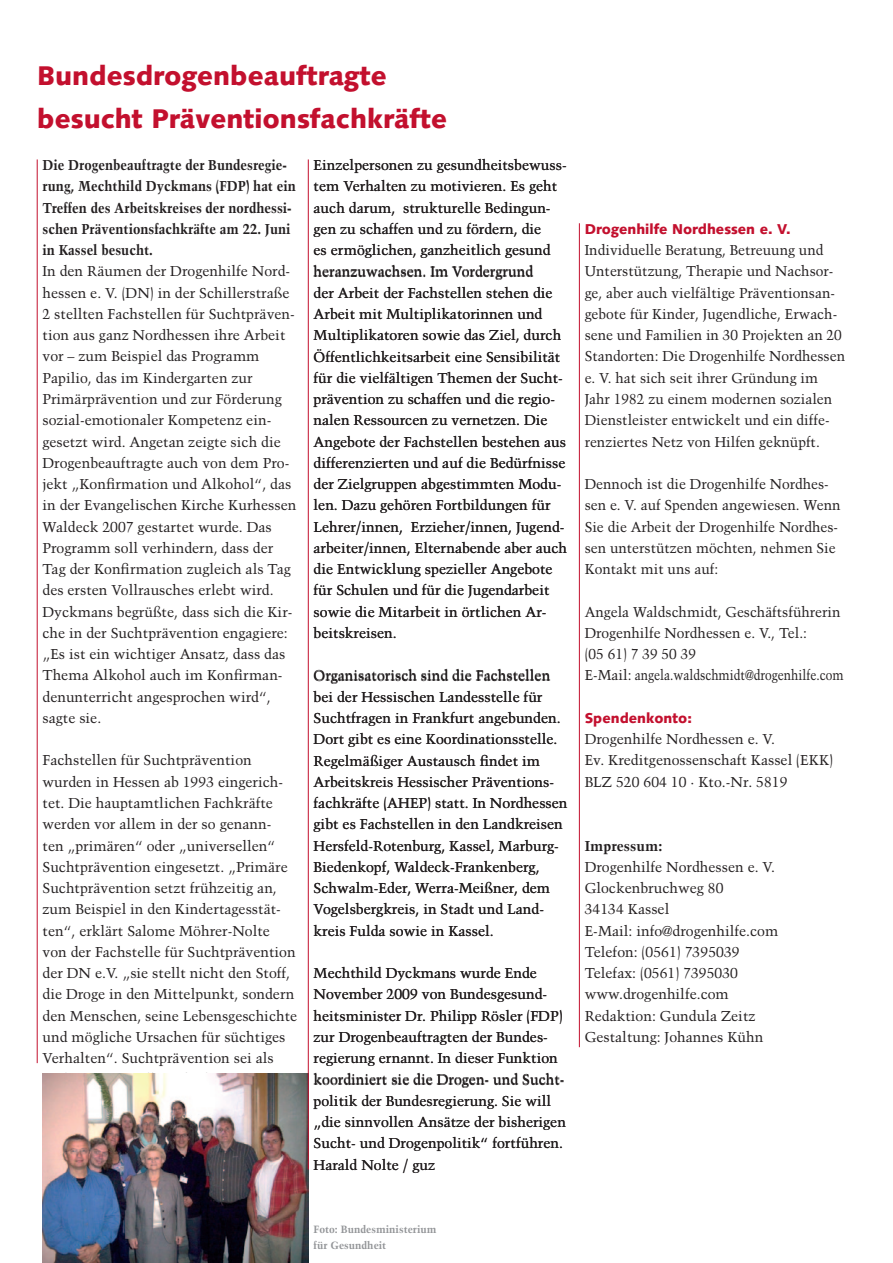
<style>
.page{position:relative;width:893px;height:1263px;background:#fff}
.page>*{position:absolute;margin:0;border:0;box-sizing:border-box;transform-origin:0 0}
.t1{font:900 27px/42.5px "Syntax";color:#c3102e}
.t2{font:14.25px/21.3px "Trump Mediaeval";color:#231f20}
.t3{font:700 14.25px/21.3px "Trump Mediaeval";color:#231f20;scale:.93 1}
.t4{font:900 14.25px "Syntax";color:#c3102e}
.t5{font:700 14.25px "Trump Mediaeval";color:#231f20}
.t6{font:700 10.5px/15.9px "Trump Mediaeval";color:#939598}
</style>
<div class="page">
<img style="left:43px;top:1074px;width:265px;height:189px">
<hr style="left:579px;top:223px;width:1px;height:824px;background:#c3102e">
<hr style="left:308px;top:159px;width:1px;height:1010px;background:#c3102e">
<hr style="left:37px;top:159px;width:1px;height:904px;background:#c3102e">
<h1 class="t1" style="left:37px;top:55px;width:411px">Bundesdrogenbeauftragte besucht Präventionsfachkräfte</h1>
<p class="t3" style="left:43px;top:154px;width:274px">Die Drogenbeauftragte der Bundesregie&shy;rung, Mechthild Dyckmans (FDP) hat ein Treffen des Arbeitskreises der nordhessi&shy;schen Präventionsfachkräfte am 22. Juni in Kassel besucht.</p>
<p class="t2" style="left:43px;top:261px;width:255px">In den Räumen der Drogenhilfe Nord&shy;hessen e. V. (DN) in der Schillerstraße 2 stellten Fachstellen für Suchtpräven&shy;tion aus ganz Nordhessen ihre Arbeit vor – zum Beispiel das Programm Papilio, das im Kindergarten zur Primärprävention und zur Förderung sozial-emotionaler Kompetenz ein&shy;gesetzt wird. Angetan zeigte sich die Drogenbeauftragte auch von dem Pro&shy;jekt „Konfirmation und Alkohol“, das in der Evangelischen Kirche Kurhessen Waldeck 2007 gestartet wurde. Das Programm soll verhindern, dass der Tag der Konfirmation zugleich als Tag des ersten Vollrausches erlebt wird.<br>Dyckmans begrüßte, dass sich die Kir&shy;che in der Suchtprävention engagiere: „Es ist ein wichtiger Ansatz, dass das Thema Alkohol auch im Konfirman&shy;denunterricht angesprochen wird“, sagte sie.</p>
<p class="t2" style="left:43px;top:750px;width:256px">Fachstellen für Suchtprävention wurden in Hessen ab 1993 eingerich&shy;tet. Die hauptamtlichen Fachkräfte werden vor allem in der so genann-<br>ten „primären“ oder „universellen“ Suchtprävention eingesetzt. „Primäre Suchtprävention setzt frühzeitig an, zum Beispiel in den Kindertagesstät&shy;ten“, erklärt Salome Möhrer-Nolte von der Fachstelle für Suchtprävention der DN e.V. „sie stellt nicht den Stoff, die Droge in den Mittelpunkt, sondern den Menschen, seine Lebensgeschichte und mögliche Ursachen für süchtiges Verhalten“. Suchtprävention sei als</p>
<p class="t2" style="left:314px;top:154px;width:255px">Einzelpersonen zu gesundheitsbewuss&shy;tem Verhalten zu motivieren. Es geht auch darum, strukturelle Bedingun&shy;gen zu schaffen und zu fördern, die<br>es ermöglichen, ganzheitlich gesund heranzuwachsen. Im Vordergrund<br>der Arbeit der Fachstellen stehen die Arbeit mit Multiplikatorinnen und Multiplikatoren sowie das Ziel, durch Öffentlichkeitsarbeit eine Sensibilität für die vielfältigen Themen der Sucht&shy;prävention zu schaffen und die regio&shy;nalen Ressourcen zu vernetzen. Die Angebote der Fachstellen bestehen aus differenzierten und auf die Bedürfnisse der Zielgruppen abgestimmten Modu&shy;len. Dazu gehören Fortbildungen für Lehrer/innen, Erzieher/innen, Jugend&shy;arbeiter/innen, Elternabende aber auch die Entwicklung spezieller Angebote für Schulen und für die Jugendarbeit sowie die Mitarbeit in örtlichen Ar&shy;beitskreisen.</p>
<p class="t2" style="left:314px;top:665px;width:255px">Organisatorisch sind die Fachstellen bei der Hessischen Landesstelle für Suchtfragen in Frankfurt angebunden.<br>Dort gibt es eine Koordinationsstelle.<br>Regelmäßiger Austausch findet im Arbeitskreis Hessischer Präventions&shy;fachkräfte (AHEP) statt. In Nordhessen gibt es Fachstellen in den Landkreisen Hersfeld-Rotenburg, Kassel, Marburg-Biedenkopf, Waldeck-Frankenberg, Schwalm-Eder, Werra-Meißner, dem Vogelsbergkreis, in Stadt und Land&shy;kreis Fulda sowie in Kassel.</p>
<p class="t2" style="left:314px;top:962px;width:254px">Mechthild Dyckmans wurde Ende November 2009 von Bundesgesund&shy;heitsminister Dr. Philipp Rösler (FDP) zur Drogenbeauftragten der Bundes&shy;regierung ernannt. In dieser Funktion koordiniert sie die Drogen- und Sucht&shy;politik der Bundesregierung. Sie will „die sinnvollen Ansätze der bisherigen Sucht- und Drogenpolitik“ fortführen.<br>Harald Nolte / guz</p>
<p class="t4" style="left:585px;top:220px;width:208px">Drogenhilfe Nordhessen e. V.</p>
<p class="t2" style="left:585px;top:239px;width:262px">Individuelle Beratung, Betreuung und Unterstützung, Therapie und Nachsor&shy;ge, aber auch vielfältige Präventionsan&shy;gebote für Kinder, Jugendliche, Erwach&shy;sene und Familien in 30 Projekten an 20<br>Standorten: Die Drogenhilfe Nordhessen e. V. hat sich seit ihrer Gründung im Jahr 1982 zu einem modernen sozialen Dienstleister entwickelt und ein diffe&shy;renziertes Netz von Hilfen geknüpft.</p>
<p class="t2" style="left:585px;top:473px;width:257px">Dennoch ist die Drogenhilfe Nordhes&shy;sen e. V. auf Spenden angewiesen. Wenn Sie die Arbeit der Drogenhilfe Nordhes&shy;sen unterstützen möchten, nehmen Sie Kontakt mit uns auf:</p>
<p class="t2" style="left:585px;top:601px;width:261px">Angela Waldschmidt, Geschäftsführerin Drogenhilfe Nordhessen e. V., Tel.:<br>(05 61) 7 39 50 39<br>E-Mail: angela.waldschmidt@drogenhilfe.com</p>
<p class="t4" style="left:585px;top:709px;width:109px">Spendenkonto:</p>
<p class="t2" style="left:585px;top:728px;width:250px">Drogenhilfe Nordhessen e. V.<br>Ev. Kreditgenossenschaft Kassel (EKK)<br>BLZ 520 604 10 · Kto.-Nr. 5819</p>
<p class="t5" style="left:585px;top:836px;width:79px">Impressum:</p>
<p class="t2" style="left:585px;top:856px;width:195px">Drogenhilfe Nordhessen e. V.<br>Glockenbruchweg 80<br>34134 Kassel<br>E-Mail: info@drogenhilfe.com<br>Telefon: (0561) 7395039<br>Telefax: (0561) 7395030 www.drogenhilfe.com<br>Redaktion: Gundula Zeitz<br>Gestaltung: Johannes Kühn</p>
<p class="t6" style="left:314px;top:1221px;width:125px">Foto: Bundesministerium für Gesundheit</p>
</div>
